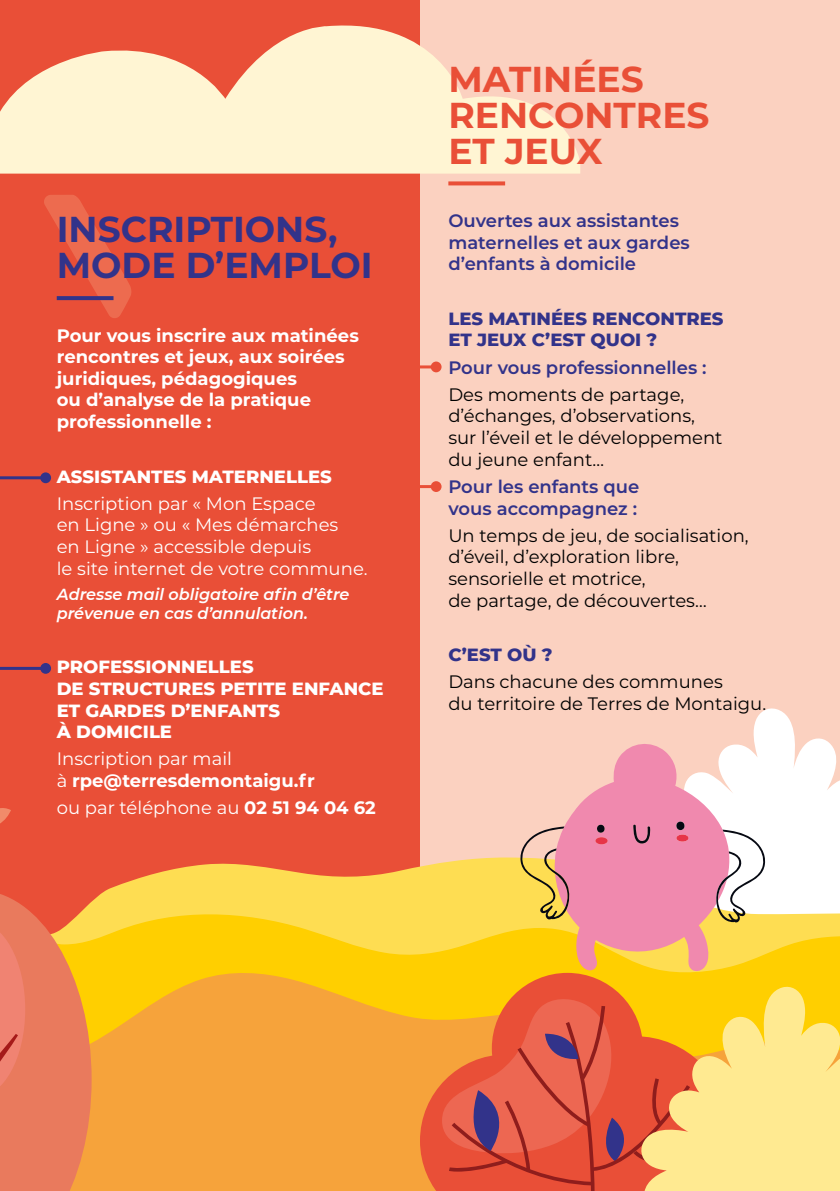
<style>
.page{position:relative;width:840px;height:1191px;background:#fff}
.page>*{position:absolute;margin:0;border:0;box-sizing:border-box;transform-origin:0 0}
.t1{font:700 36px/36px "Montserrat";color:#32338a}
.t2{font:700 36px/36px "Montserrat";color:#e94f37}
.t3{font:18px/21.6px "Montserrat";color:#000}
.t4{font:700 18px/21.6px "Montserrat";color:#fff}
.t5{font:18px/21.6px "Montserrat";color:#fff}
.t6{font:600 18px/21.6px "Montserrat";color:#32338a}
.t7{font:800 18px/21.6px "Montserrat";color:#fff}
.t8{font:800 18px/21.6px "Montserrat";color:#32338a}
.t9{font:italic 600 16px/19.2px "Montserrat";color:#fff}
.s1{font-weight:400}
.s2{font-weight:700}
</style>
<div class="page">
<div style="left:0;top:0;width:420px;height:1191px;background:#e94f37"></div>
<div style="left:420px;top:0;width:419px;height:1191px;background:#fbd1c0"></div>
<svg style="left:729px;top:708px;width:110px;height:149px;fill:#fff"></svg>
<svg style="left:92px;top:857px;width:747px;height:51px;fill:#fedd52"></svg>
<svg style="left:92px;top:908px;width:747px;height:61px;background:#fed526"></svg>
<svg style="left:92px;top:969px;width:747px;height:222px;background:#f7ab2f"></svg>
<svg style="left:0;top:894px;width:92px;height:297px;background:#eb8055"></svg>
<svg style="left:44px;top:195px;width:87px;height:123px"></svg>
<div style="left:491px;top:973px;width:151px;height:150px;background:#e94f37;border-radius:50%"></div>
<svg style="left:420px;top:997px;width:218px;height:194px;background:#de613f"></svg>
<svg style="left:0;top:25px;width:580px;height:149px;fill:#fff5d3"></svg>
<svg style="left:448px;top:181px;width:57px;height:4px"></svg>
<svg style="left:57px;top:296px;width:56px;height:4px"></svg>
<svg style="left:554px;top:744px;width:175px;height:229px;background:#f4a4a2"></svg>
<svg style="left:595px;top:824px;width:11px;height:9px"></svg>
<svg style="left:674px;top:821px;width:12px;height:9px"></svg>
<svg style="left:632px;top:824px;width:18px;height:20px"></svg>
<div style="left:595px;top:837px;width:12px;height:7px;background:#e73448;border-radius:50%"></div>
<div style="left:676px;top:834px;width:12px;height:7px;background:#e73448;border-radius:50%"></div>
<svg style="left:519px;top:826px;width:50px;height:93px"></svg>
<svg style="left:715px;top:829px;width:50px;height:93px;background:#e1ceca"></svg>
<svg style="left:638px;top:985px;width:201px;height:206px;background:#fbd168"></svg>
<hr style="left:0;top:476px;width:46px;height:3px;background:#32338a">
<div style="left:40px;top:472px;width:11px;height:11px;background:#32338a;border-radius:50%"></div>
<hr style="left:420px;top:365px;width:16px;height:3px;background:#e94f37">
<div style="left:430px;top:361px;width:11px;height:11px;background:#e94f37;border-radius:50%"></div>
<hr style="left:420px;top:485px;width:16px;height:3px;background:#e94f37">
<div style="left:430px;top:481px;width:11px;height:11px;background:#e94f37;border-radius:50%"></div>
<hr style="left:0;top:667px;width:46px;height:3px;background:#32338a">
<div style="left:40px;top:663px;width:11px;height:11px;background:#32338a;border-radius:50%"></div>
<svg style="left:0;top:808px;width:11px;height:16px"></svg>
<h1 class="t1" style="left:57px;top:210px;width:317px">INSCRIPTIONS,<br>MODE D’EMPLOI</h1>
<p class="t4" style="left:57px;top:323px;width:303px">Pour vous inscrire aux matinées rencontres et jeux, aux soirées juridiques, pédagogiques<br>ou d’analyse de la pratique professionnelle :</p>
<p class="t7" style="left:57px;top:464px;width:276px">ASSISTANTES MATERNELLES</p>
<p class="t5" style="left:57px;top:492px;width:312px">Inscription par « Mon Espace<br>en Ligne » ou « Mes démarches<br>en Ligne » accessible depuis<br>le site internet de votre commune.</p>
<p class="t9" style="left:57px;top:583px;width:294px">Adresse mail obligatoire afin d’être prévenue en cas d’annulation.</p>
<p class="t7" style="left:57px;top:655px;width:328px">PROFESSIONNELLES<br>DE STRUCTURES PETITE ENFANCE<br>ET GARDES D’ENFANTS<br>À DOMICILE</p>
<p class="t4" style="left:57px;top:747px;width:259px"><span class="s1">Inscription par mail<br>à</span> rpe@terresdemontaigu.fr</p>
<p class="t5" style="left:57px;top:796px;width:320px">ou par téléphone au <span class="s2">02 51 94 04 62</span></p>
<h1 class="t2" style="left:448px;top:59px;width:262px">MATINÉES<br>RENCONTRES<br>ET JEUX</h1>
<p class="t6" style="left:448px;top:209px;width:243px">Ouvertes aux assistantes maternelles et aux gardes d’enfants à domicile</p>
<p class="t8" style="left:448px;top:306px;width:276px">LES MATINÉES RENCONTRES<br>ET JEUX C’EST QUOI ?</p>
<p class="t6" style="left:448px;top:355px;width:260px">Pour vous professionnelles :</p>
<p class="t3" style="left:448px;top:383px;width:275px">Des moments de partage, d’échanges, d’observations, sur l’éveil et le développement du jeune enfant…</p>
<p class="t6" style="left:448px;top:475px;width:192px">Pour les enfants que vous accompagnez :</p>
<p class="t3" style="left:448px;top:524px;width:302px">Un temps de jeu, de socialisation, d’éveil, d’exploration libre, sensorielle et motrice,<br>de partage, de découvertes…</p>
<p class="t8" style="left:448px;top:643px;width:106px">C’EST OÙ ?</p>
<p class="t3" style="left:448px;top:670px;width:319px">Dans chacune des communes<br>du territoire de Terres de Montaigu.</p>
</div>
